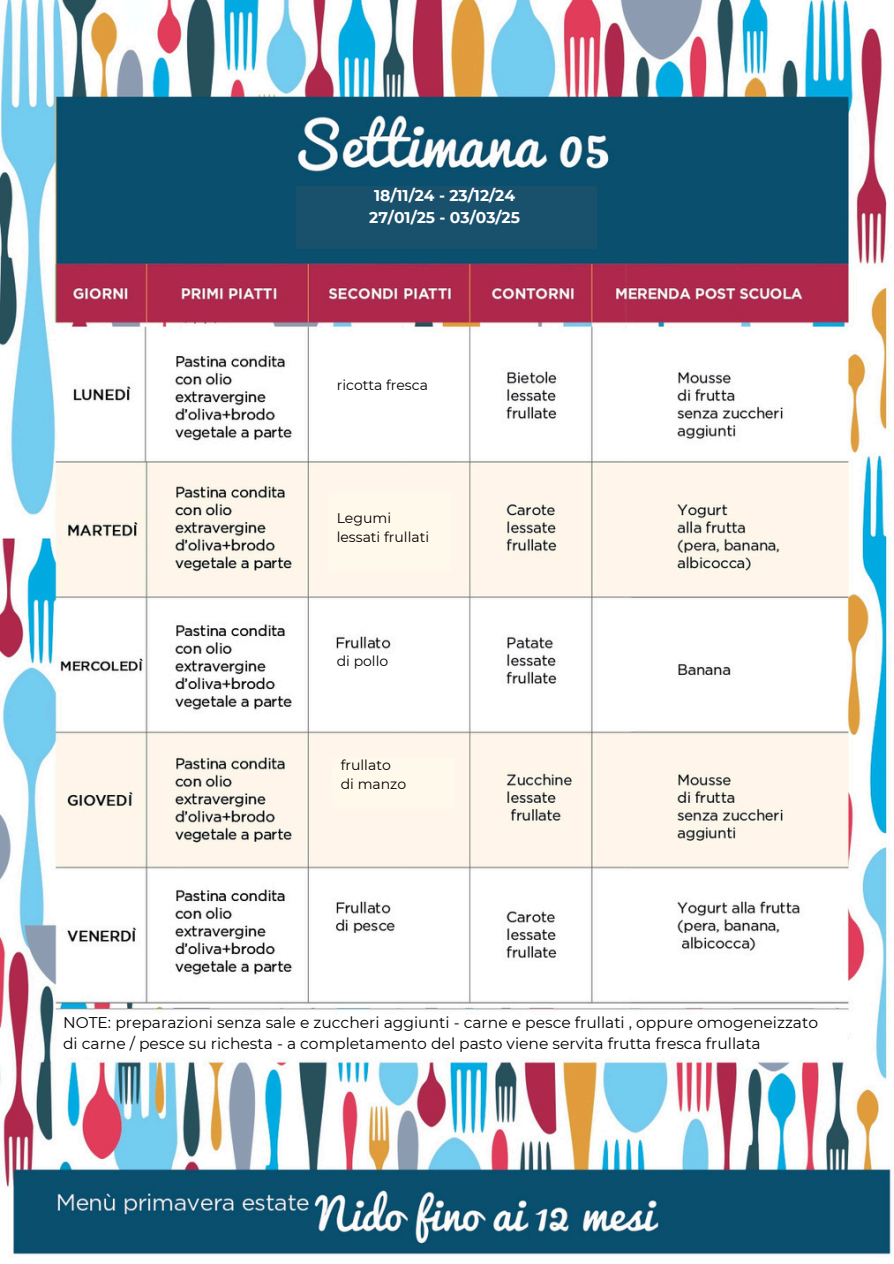
<style>
.page{position:relative;width:894px;height:1264px;background:#fff}
.page>*{position:absolute;margin:0;border:0;box-sizing:border-box;transform-origin:0 0}
.t1{font:15.45px "Montserrat";color:#000}
.t2{font:700 15.45px/21.8px "Montserrat";color:#fff;text-align:center}
.t3{font:13.95px/19.2px "Montserrat";color:#000}
</style>
<div class="page">
<img style="left:0;top:0;width:892px;height:1255px">
<div style="left:296px;top:187px;width:301px;height:62px;background:#19516d"></div>
<div style="left:63px;top:1014px;width:774px;height:42px;background:#fff"></div>
<div style="left:328px;top:358px;width:122px;height:80px;background:#fff"></div>
<div style="left:328px;top:491px;width:122px;height:80px;background:#fff9eb"></div>
<div style="left:328px;top:654px;width:122px;height:50px;background:#fff"></div>
<div style="left:332px;top:757px;width:122px;height:51px;background:#fff9eb"></div>
<h1 class="t2" style="left:369px;top:184px;width:152px">18/11/24 - 23/12/24<br>27/01/25 - 03/03/25</h1>
<p class="t3" style="left:336px;top:375px;width:93px">ricotta fresca</p>
<p class="t3" style="left:336px;top:508px;width:56px">Legumi</p>
<p class="t3" style="left:336px;top:527px;width:94px">lessati frullati</p>
<p class="t3" style="left:336px;top:651px;width:53px">di pollo</p>
<p class="t3" style="left:340px;top:755px;width:67px">frullato di manzo</p>
<p class="t1" style="left:63px;top:1013px;width:756px">NOTE: preparazioni senza sale e zuccheri aggiunti - carne e pesce frullati , oppure omogeneizzato</p>
<p class="t1" style="left:63px;top:1034px;width:699px">di carne / pesce su richesta - a completamento del pasto viene servita frutta fresca frullata</p>
</div>
